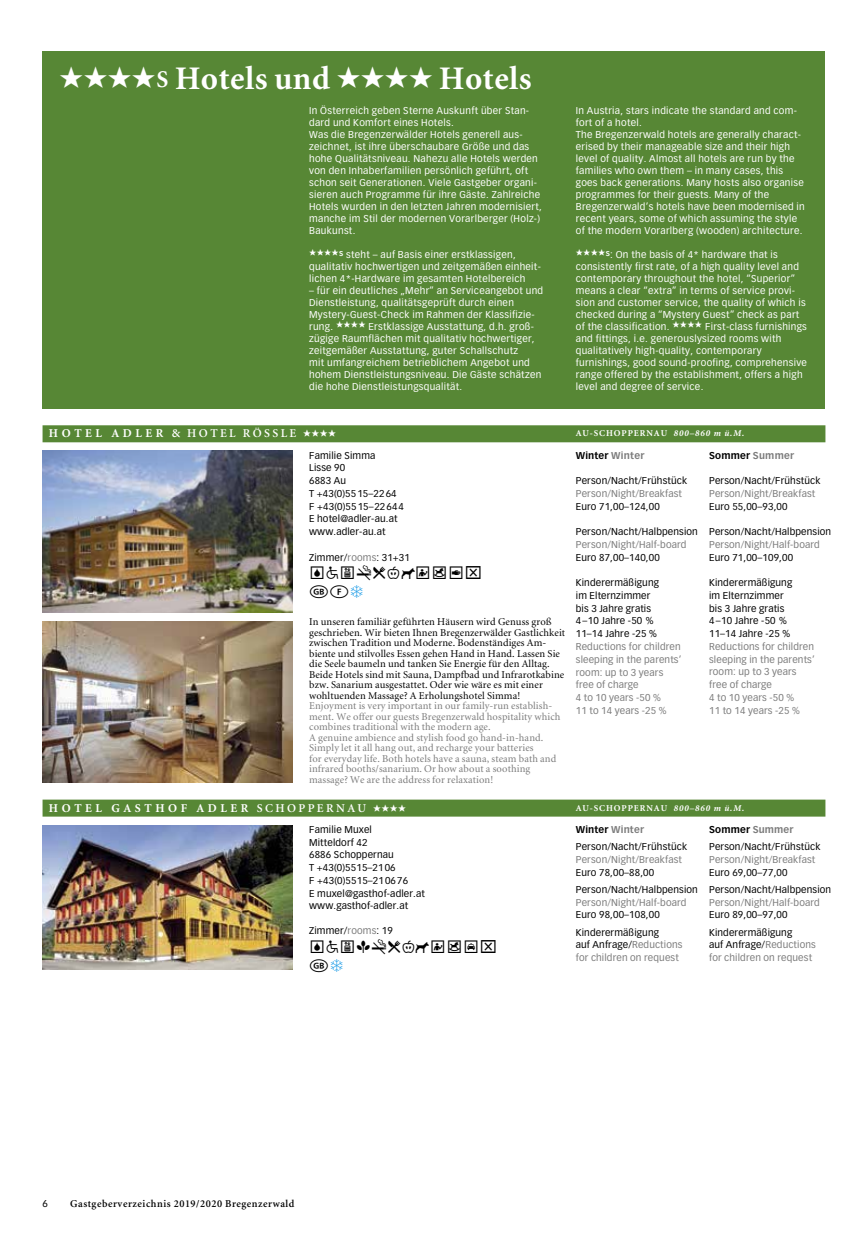
<style>
.page{position:relative;width:868px;height:1242px;background:#fff}
.page>*{position:absolute;margin:0;border:0;box-sizing:border-box;transform-origin:0 0}
.t1{font:700 33px "Minion";color:#fff}
.t2{font:18px/18.8px "Metzler Tourist";letter-spacing:.025em;color:#000}
.t3{font:600 12px "Minion";letter-spacing:.2em;color:#fff}
.t4{font:700 12px "Minion";letter-spacing:.3em;color:#fff}
.t5{font:10.5px/10.5px "Minion";letter-spacing:.01em;color:#000}
.t6{font:10.5px/10.5px "Minion";letter-spacing:.01em;color:#7c7c7c}
.t7{font:600 10.5px "Minion";letter-spacing:.05em;color:#000}
.t8{font:9.75px/12px "Vectora LH";letter-spacing:.03em;color:#fff}
.t9{font:9.75px/12.8px "Vectora LH";letter-spacing:.015em;color:#000}
.t10{font:9.75px/12.8px "Vectora LH";letter-spacing:.015em;color:#7c7c7c}
.t11{font:700 9.75px "Vectora LH";letter-spacing:.02em;color:#000}
.t12{font:700 9px "Minion";letter-spacing:.1em;color:#fff}
.t13{font:italic 700 9px "Minion";letter-spacing:.1em;color:#fff}
.s1{font-size:24px}
.s2{font-weight:700}
.s3{color:#7c7c7c}
.s4{font-weight:700;color:#7c7c7c}
.s5{color:#000}
</style>
<div class="page">
<div style="left:43px;top:51px;width:782px;height:357px;background:#578735"></div>
<div style="left:43px;top:425px;width:782px;height:17px;background:#578735"></div>
<img style="left:43px;top:451px;width:249px;height:161px">
<img style="left:43px;top:621px;width:249px;height:161px">
<img style="left:43px;top:825px;width:249px;height:144px">
<div style="left:43px;top:799px;width:782px;height:17px;background:#578735"></div>
<h1 class="t1" style="left:60px;top:61px;width:473px">★★★★<span class="s1">S</span> HOTELS UND ★★★★ HOTELS</h1>
<p class="t8" style="left:309px;top:104px;width:234px">In Österreich geben Sterne Auskunft über Stan&shy;dard und Komfort eines Hotels.<br>Was die Bregenzerwälder Hotels generell aus&shy;zeichnet, ist ihre überschaubare Größe und das hohe Qualitätsniveau. Nahezu alle Hotels werden von den Inhaberfamilien persönlich geführt, oft schon seit Generationen. Viele Gastgeber organi&shy;sieren auch Programme für ihre Gäste. Zahlreiche Hotels wurden in den letzten Jahren modernisiert, manche im Stil der modernen Vorarlberger (Holz-)<br>Baukunst.</p>
<p class="t8" style="left:309px;top:248px;width:233px">★★★★<sup>S</sup> steht – auf Basis einer erstklassigen, qualitativ hochwertigen und zeitgemäßen einheit&shy;lichen 4*-Hardware im gesamten Hotelbereich</p>
<p class="t8" style="left:309px;top:284px;width:235px">– für ein deutliches „Mehr” an Serviceangebot und Dienstleistung, qualitätsgeprüft durch einen Mystery-Guest-Check im Rahmen der Klassifizie&shy;rung. ★★★★ Erstklassige Ausstattung, d.h. groß&shy;zügige Raumflächen mit qualitativ hochwertiger, zeitgemäßer Ausstattung, guter Schallschutz<br>mit umfangreichem betrieblichem Angebot und hohem Dienstleistungsniveau. Die Gäste schätzen die hohe Dienstleistungsqualität.</p>
<p class="t3" style="left:49px;top:427px;width:288px"><span class="s2">H OTEL A DLER</span> &amp; Hotel röss le ★★★★</p>
<p class="t12" style="left:575px;top:429px;width:84px">AU-SCHOPPERNAU</p>
<p class="t13" style="left:673px;top:429px;width:72px">800–860 m ü.M.</p>
<p class="t9" style="left:309px;top:449px;width:96px">Familie Simma<br>Lisse 90<br>6883 Au<br>T +43(0)5515–2264<br>F +43(0)5515–22644<br>E hotel@adler-au.at www.adler-au.at</p>
<p class="t9" style="left:309px;top:551px;width:102px">Zimmer/<span class="s3">rooms</span>: 31+31</p>
<h2 class="t2" style="left:309px;top:564px;width:157px">A2HY06XUOQ<br>GF</h2>
<p class="t8" style="left:575px;top:104px;width:230px">In Austria, stars indicate the standard and com&shy;fort of a hotel.<br>The Bregenzerwald hotels are generally charact&shy;erised by their manageable size and their high level of quality. Almost all hotels are run by the families who own them – in many cases, this goes back generations. Many hosts also organise programmes for their guests. Many of the Bregenzerwald’s hotels have been modernised in recent years, some of which assuming the style of the modern Vorarlberg (wooden) architecture.</p>
<p class="t8" style="left:575px;top:248px;width:233px">★★★★<sup>S</sup>: On the basis of 4* hardware that is consistently first rate, of a high quality level and contemporary throughout the hotel, “Superior” means a clear “extra” in terms of service provi&shy;sion and customer service, the quality of which is checked during a “Mystery Guest” check as part of the classification. ★★★★ First-class furnishings and fittings, i.e. generouslysized rooms with qualitatively high-quality, contemporary furnishings, good sound-proofing, comprehensive range offered by the establishment, offers a high level and degree of service.</p>
<p class="t11" style="left:575px;top:449px;width:70px">Winter <span class="s3">Winter</span></p>
<p class="t9" style="left:575px;top:474px;width:113px">Person/Nacht/Frühstück</p>
<p class="t10" style="left:575px;top:487px;width:108px">Person/Night/Breakfast</p>
<p class="t9" style="left:575px;top:500px;width:85px">Euro 71,00–124,00</p>
<p class="t9" style="left:575px;top:525px;width:124px">Person/Nacht/Halbpension</p>
<p class="t10" style="left:575px;top:538px;width:112px">Person/Night/Half-board</p>
<p class="t9" style="left:575px;top:551px;width:85px">Euro 87,00–140,00</p>
<p class="t9" style="left:575px;top:576px;width:85px">Kinderermäßigung im Elternzimmer bis 3 Jahre gratis<br>4–10 Jahre -50 %<br>11–14 Jahre -25 %</p>
<p class="t10" style="left:575px;top:640px;width:107px">Reductions for children sleeping in the parents’ room: up to 3 years free of charge<br>4 to 10 years -50 %<br>11 to 14 years -25 %</p>
<p class="t11" style="left:709px;top:449px;width:86px">Sommer <span class="s3">Summer</span></p>
<p class="t9" style="left:709px;top:474px;width:113px">Person/Nacht/Frühstück</p>
<p class="t10" style="left:709px;top:487px;width:108px">Person/Night/Breakfast</p>
<p class="t9" style="left:709px;top:500px;width:80px">Euro 55,00–93,00</p>
<p class="t9" style="left:709px;top:525px;width:124px">Person/Nacht/Halbpension</p>
<p class="t10" style="left:709px;top:538px;width:112px">Person/Night/Half-board</p>
<p class="t9" style="left:709px;top:551px;width:85px">Euro 71,00–109,00</p>
<p class="t9" style="left:709px;top:576px;width:85px">Kinderermäßigung im Elternzimmer bis 3 Jahre gratis<br>4–10 Jahre -50 %<br>11–14 Jahre -25 %</p>
<p class="t10" style="left:709px;top:640px;width:107px">Reductions for children sleeping in the parents’ room: up to 3 years free of charge<br>4 to 10 years -50 %<br>11 to 14 years -25 %</p>
<p class="t5" style="left:309px;top:617px;width:257px">In unseren familiär geführten Häusern wird Genuss groß geschrieben. Wir bieten Ihnen Bregenzerwälder Gastlichkeit zwischen Tradition und Moderne. Bodenständiges Am&shy;biente und stilvolles Essen gehen Hand in Hand. Lassen Sie die Seele baumeln und tanken Sie Energie für den Alltag.<br>Beide Hotels sind mit Sauna, Dampfbad und Infrarotkabine bzw. Sanarium ausgestattet. Oder wie wäre es mit einer wohltuenden Massage? A Erholungshotel Simma!</p>
<p class="t6" style="left:309px;top:701px;width:253px">Enjoyment is very important in our family-run establish&shy;ment. We offer our guests Bregenzerwald hospitality which combines traditional with the modern age.<br>A genuine ambience and stylish food go hand-in-hand.<br>Simply let it all hang out, and recharge your batteries<br>for everyday life. Both hotels have a sauna, steam bath and infrared booths/sanarium. Or how about a soothing massage? We are the address for relaxation!</p>
<p class="t9" style="left:309px;top:823px;width:117px">Familie Muxel<br>Mitteldorf 42<br>6886 Schoppernau<br>T +43(0)5515–2106<br>F +43(0)5515–210676<br>E muxel@gasthof-adler.at www.gasthof-adler.at</p>
<p class="t9" style="left:309px;top:924px;width:85px">Zimmer/<span class="s3">rooms</span>: 19</p>
<h2 class="t2" style="left:309px;top:937px;width:172px">A2H4Y06XUOT<br>G</h2>
<p class="t4" style="left:49px;top:802px;width:73px">HOTEL GAS</p>
<p class="t3" style="left:144px;top:801px;width:263px"><span class="s2">TH OF A DLER</span> Sch oppernau ★★★★</p>
<p class="t12" style="left:575px;top:803px;width:84px">AU-SCHOPPERNAU</p>
<p class="t13" style="left:673px;top:803px;width:72px">800–860 m ü.M.</p>
<p class="t9" style="left:575px;top:821px;width:113px;line-height:17.2px"><span class="s2">Winter</span> <span class="s4">Winter<br></span>Person/Nacht/Frühstück</p>
<p class="t10" style="left:575px;top:853px;width:108px">Person/Night/Breakfast</p>
<p class="t9" style="left:575px;top:863px;width:124px;line-height:17.2px">Euro 78,00–88,00<br>Person/Nacht/Halbpension</p>
<p class="t10" style="left:575px;top:896px;width:112px">Person/Night/Half-board</p>
<p class="t9" style="left:575px;top:906px;width:85px;line-height:17.2px">Euro 98,00–108,00<br>Kinderermäßigung</p>
<p class="t10" style="left:575px;top:938px;width:108px"><span class="s5">auf Anfrage/</span>Reductions for children on request</p>
<p class="t9" style="left:709px;top:821px;width:113px;line-height:17.2px"><span class="s2">Sommer</span> <span class="s4">Summer<br></span>Person/Nacht/Frühstück</p>
<p class="t10" style="left:709px;top:853px;width:108px">Person/Night/Breakfast</p>
<p class="t9" style="left:709px;top:863px;width:124px;line-height:17.2px">Euro 69,00–77,00<br>Person/Nacht/Halbpension</p>
<p class="t10" style="left:709px;top:896px;width:112px">Person/Night/Half-board</p>
<p class="t9" style="left:709px;top:906px;width:85px;line-height:17.2px">Euro 89,00–97,00<br>Kinderermäßigung</p>
<p class="t10" style="left:709px;top:938px;width:108px"><span class="s5">auf Anfrage/</span>Reductions for children on request</p>
<p class="t9" style="left:43px;top:1197px;width:7px">6</p>
<p class="t7" style="left:70px;top:1198px;width:226px">Gastgeberverzeichnis 2019/2020 Bregenzerwald</p>
</div>
